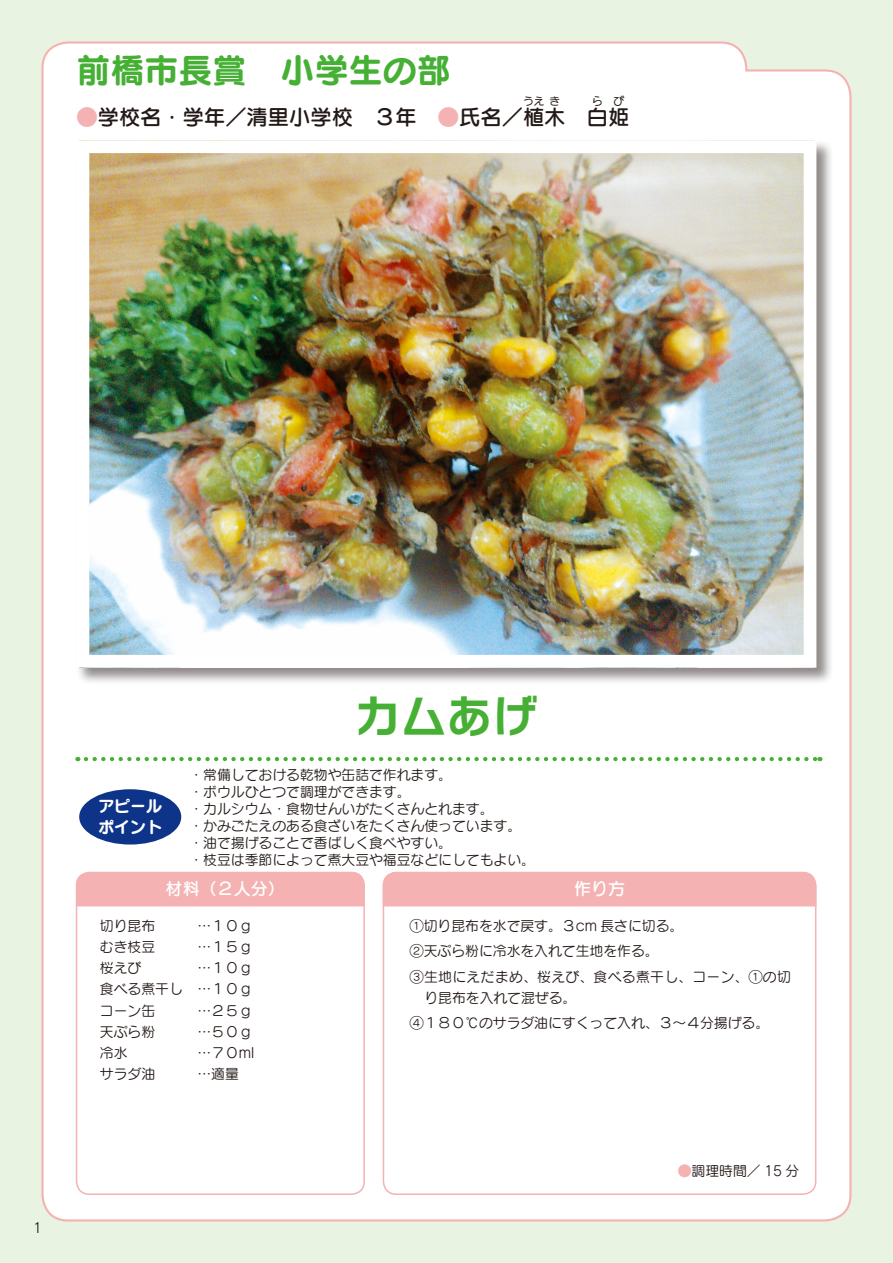
<style>
.page{position:relative;width:893px;height:1263px;background:#e8f3e1}
.page>*{position:absolute;margin:0;border:0;box-sizing:border-box;transform-origin:0 0}
.t1{font:45.75px "Rodin NTLG Pro B";color:#46b035}
.t2{font:34.05px "Seurat Pro B";color:#46b035}
.t3{font:21.3px "Seurat Pro DB";color:#231916}
.t4{font:16.95px "Seurat Pro DB";color:#fff}
.t5{font:15.9px/21.3px "Seurat Pro B";color:#fff}
.t6{font:13.8px/17px "Seurat Pro M";color:#231916}
.t7{font:13.8px "Rodin Pro M";color:#231916}
.t8{font:10.65px "Seurat Pro DB";color:#231916}
.s1{color:#f5b2b2}
</style>
<div class="page">
<div style="left:41px;top:41px;width:811px;height:1181px;background:#fff"></div>
<div style="left:76px;top:872px;width:289px;height:323px;border:2px solid #f5b2b2;border-radius:13px"></div>
<div style="left:383px;top:872px;width:433px;height:323px;border:2px solid #f5b2b2;border-radius:13px"></div>
<div style="left:76px;top:140px;width:758px;height:545px;background:#231916;opacity:.5"></div>
<img style="left:91px;top:154px;width:711px;height:500px">
<div style="left:77px;top:140px;width:739px;height:528px;border:13px solid #fff"></div>
<div style="left:76px;top:872px;width:289px;height:34px;background:#f5b2b2"></div>
<div style="left:383px;top:872px;width:433px;height:34px;background:#f5b2b2"></div>
<svg style="left:86px;top:757px;width:734px;height:4px;background:#b5dfae"></svg>
<div style="left:79px;top:789px;width:102px;height:55px;background:#0d3488;border-radius:50%"></div>
<h2 class="t2" style="left:77px;top:46px;width:376px">前橋市長賞　小学生の部</h2>
<p class="t8" style="left:523px;top:94px;width:23px">うえ</p>
<p class="t8" style="left:550px;top:94px;width:12px">き</p>
<h3 class="t3" style="left:77px;top:103px;width:490px"><span class="s1">●</span>学校名･学年／清里小学校　３年　<span class="s1">●</span>氏名／植木</h3>
<p class="t8" style="left:592px;top:94px;width:12px">ら</p>
<p class="t8" style="left:613px;top:94px;width:12px">び</p>
<h3 class="t3" style="left:587px;top:103px;width:44px">白姫</h3>
<p class="t7" style="left:33px;top:1218px;width:11px">1</p>
<h1 class="t1" style="left:355px;top:685px;width:184px">カムあげ</h1>
<p class="t6" style="left:189px;top:765px;width:347px">・常備しておける乾物や缶詰で作れます。<br>・ボウルひとつで調理ができます。<br>・カルシウム・食物せんいがたくさんとれます。<br>・かみごたえのある食ざいをたくさん使っています。・油で揚げることで香ばしく食べやすい。<br>・枝豆は季節によって煮大豆や福豆などにしてもよい。</p>
<p class="t4" style="left:166px;top:878px;width:121px">材料（２人分）</p>
<p class="t4" style="left:574px;top:877px;width:53px">作り方</p>
<p class="t5" style="left:98px;top:794px;width:65px">アピールポイント</p>
<p class="t6" style="left:100px;top:916px;width:57px">切り昆布</p>
<p class="t6" style="left:197px;top:916px;width:57px">…１０ｇ</p>
<p class="t6" style="left:100px;top:938px;width:57px">むき枝豆</p>
<p class="t6" style="left:197px;top:938px;width:57px">…１５ｇ</p>
<p class="t6" style="left:100px;top:959px;width:43px">桜えび</p>
<p class="t6" style="left:100px;top:957px;width:154px;line-height:21.3px;text-align:justify;text-indent:98px">…１０ｇ食べる煮干し …１０ｇコーン缶</p>
<p class="t6" style="left:197px;top:1001px;width:57px">…２５ｇ</p>
<p class="t6" style="left:100px;top:1023px;width:57px">天ぷら粉</p>
<p class="t6" style="left:197px;top:1023px;width:57px">…５０ｇ</p>
<p class="t6" style="left:100px;top:1044px;width:29px">冷水</p>
<p class="t6" style="left:197px;top:1044px;width:58px">…７０ml</p>
<p class="t6" style="left:100px;top:1065px;width:57px">サラダ油</p>
<p class="t6" style="left:197px;top:1065px;width:43px">…適量</p>
<p class="t6" style="left:410px;top:912px;width:383px;line-height:25.5px">①切り昆布を水で戻す。３cm 長さに切る。<br>②天ぷら粉に冷水を入れて生地を作る。<br>③生地にえだまめ、桜えび、食べる煮干し、コーン、①の切</p>
<p class="t6" style="left:410px;top:984px;width:361px;line-height:25.5px;text-indent:14px">り昆布を入れて混ぜる。<br>④１８０℃のサラダ油にすくって入れ、３〜４分揚げる。</p>
<p class="t6" style="left:678px;top:1161px;width:123px"><span class="s1">●</span>調理時間／ 15 分</p>
</div>
